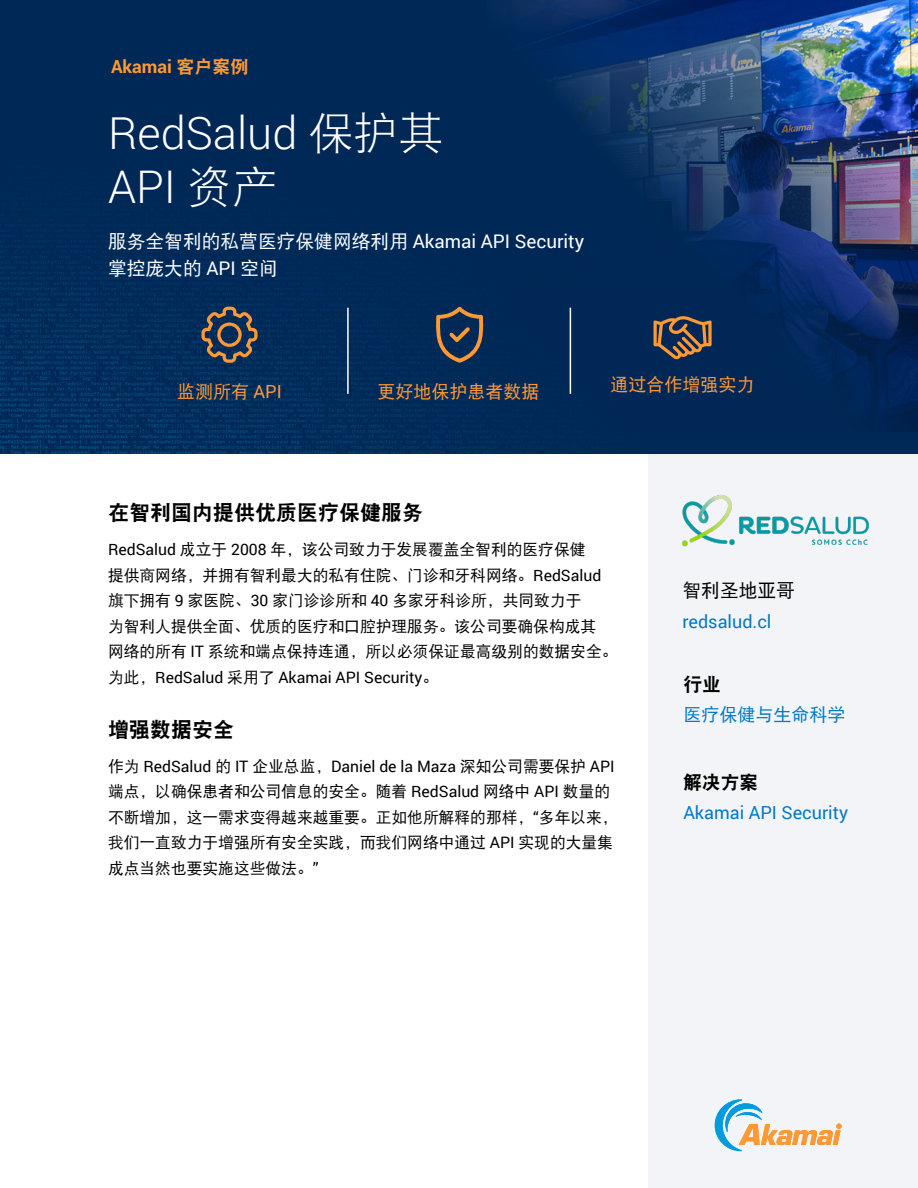
<style>
.page{position:relative;width:918px;height:1188px;background:#fff}
.page>*{position:absolute;margin:0;border:0;box-sizing:border-box;transform-origin:0 0}
.Title_-_Headline{font:300 45px/54px "Roboto";color:#fff}
.Heading_2{font:21px "DFP Hei W9";color:#000}
.Sub-Title_-_Sub-Heading{font:18.75px/27px "DFP Hei W5";color:#fff}
.Sidebar_Heading{font:18.75px "DFP Hei W5";color:#000}
.Sidebar_Heading-2{font:18.75px "DFP Hei W9";color:#000}
.Sidebar_Copy{font:18px "Roboto";color:#017ac6}
.Feature_-_Benefites_-_Under_Icon{font:18px "DFP Hei W5";color:#f93}
.Above_Title_-_Headline{font:700 18px "Roboto";color:#f93}
.Sidebar_Copy-2{font:18px "DFP Hei W5";color:#017ac6}
.Body{font:15.75px/25.5px "DFP Hei W5";color:#000}
.s1{font-family:"DFP Hei W9";font-weight:400}
.s2{font-family:"DFP Hei W3";font-weight:400}
.s3{font-family:"Roboto"}
</style>
<div class="page">
<img style="left:0;top:0;width:648px;height:454px">
<img style="left:486px;top:0;width:432px;height:432px">
<hr style="left:347px;top:308px;width:2px;height:86px;background:#fff">
<hr style="left:570px;top:308px;width:1px;height:86px;background:#fff">
<div style="left:648px;top:432px;width:270px;height:756px;background:#f3f4f7"></div>
<svg style="left:715px;top:1099px;width:127px;height:52px"></svg>
<img style="left:682px;top:495px;width:187px;height:52px">
<svg style="left:201px;top:307px;width:57px;height:56px;background:#464a4f"></svg>
<svg style="left:436px;top:307px;width:48px;height:56px;background:#42464d"></svg>
<svg style="left:654px;top:316px;width:58px;height:43px;background:#5f5148"></svg>
<p class="Above_Title_-_Headline" style="left:111px;top:54px;width:139px">Akamai <span class="s1">客户案例</span></p>
<p class="Title_-_Headline" style="left:108px;top:104px;width:337px">RedSalud <span class="s2">保护其<br></span>API <span class="s2">资产</span></p>
<p class="Sub-Title_-_Sub-Heading" style="left:108px;top:228px;width:478px">服务全智利的私营医疗保健网络利用 <span class="s3">Akamai API Security</span>掌控庞大的 <span class="s3">API</span> 空间</p>
<p class="Feature_-_Benefites_-_Under_Icon" style="left:177px;top:382px;width:106px">监测所有 <span class="s3">API</span></p>
<p class="Feature_-_Benefites_-_Under_Icon" style="left:378px;top:382px;width:164px">更好地保护患者数据</p>
<p class="Feature_-_Benefites_-_Under_Icon" style="left:611px;top:374px;width:145px">通过合作增强实力</p>
<p class="Heading_2" style="left:108px;top:501px;width:316px">在智利国内提供优质医疗保健服务</p>
<p class="Body" style="left:108px;top:536px;width:511px"><span class="s3">RedSalud</span> 成立于 <span class="s3">2008</span> 年，该公司致力于发展覆盖全智利的医疗保健<br>提供商网络，并拥有智利最大的私有住院、门诊和牙科网络。<span class="s3">RedSalud</span>旗下拥有 <span class="s3">9</span> 家医院、<span class="s3">30</span> 家门诊诊所和 <span class="s3">40</span> 多家牙科诊所，共同致力于<br>为智利人提供全面、优质的医疗和口腔护理服务。该公司要确保构成其<br>网络的所有 <span class="s3">IT</span> 系统和端点保持连通，所以必须保证最高级别的数据安全。为此，<span class="s3">RedSalud</span> 采用了 <span class="s3">Akamai API Security</span>。</p>
<p class="Heading_2" style="left:108px;top:718px;width:127px">增强数据安全</p>
<p class="Body" style="left:108px;top:753px;width:511px">作为 <span class="s3">RedSalud</span> 的 <span class="s3">IT</span> 企业总监，<span class="s3">Daniel de la Maza</span> 深知公司需要保护 <span class="s3">API</span>端点，以确保患者和公司信息的安全。随着 <span class="s3">RedSalud</span> 网络中 <span class="s3">API</span> 数量的不断增加，这一需求变得越来越重要。正如他所解释的那样，<span class="s3">“</span>多年以来，我们一直致力于增强所有安全实践，而我们网络中通过 <span class="s3">API</span> 实现的大量集成点当然也要实施这些做法。<span class="s3">”</span></p>
<p class="Sidebar_Heading" style="left:683px;top:580px;width:114px">智利圣地亚哥</p>
<p class="Sidebar_Copy" style="left:683px;top:609px;width:90px">redsalud.cl</p>
<p class="Sidebar_Heading-2" style="left:683px;top:674px;width:39px">行业</p>
<p class="Sidebar_Copy-2" style="left:683px;top:705px;width:163px">医疗保健与生命科学</p>
<p class="Sidebar_Heading-2" style="left:683px;top:772px;width:76px">解决方案</p>
<p class="Sidebar_Copy" style="left:683px;top:800px;width:166px">Akamai API Security</p>
</div>
